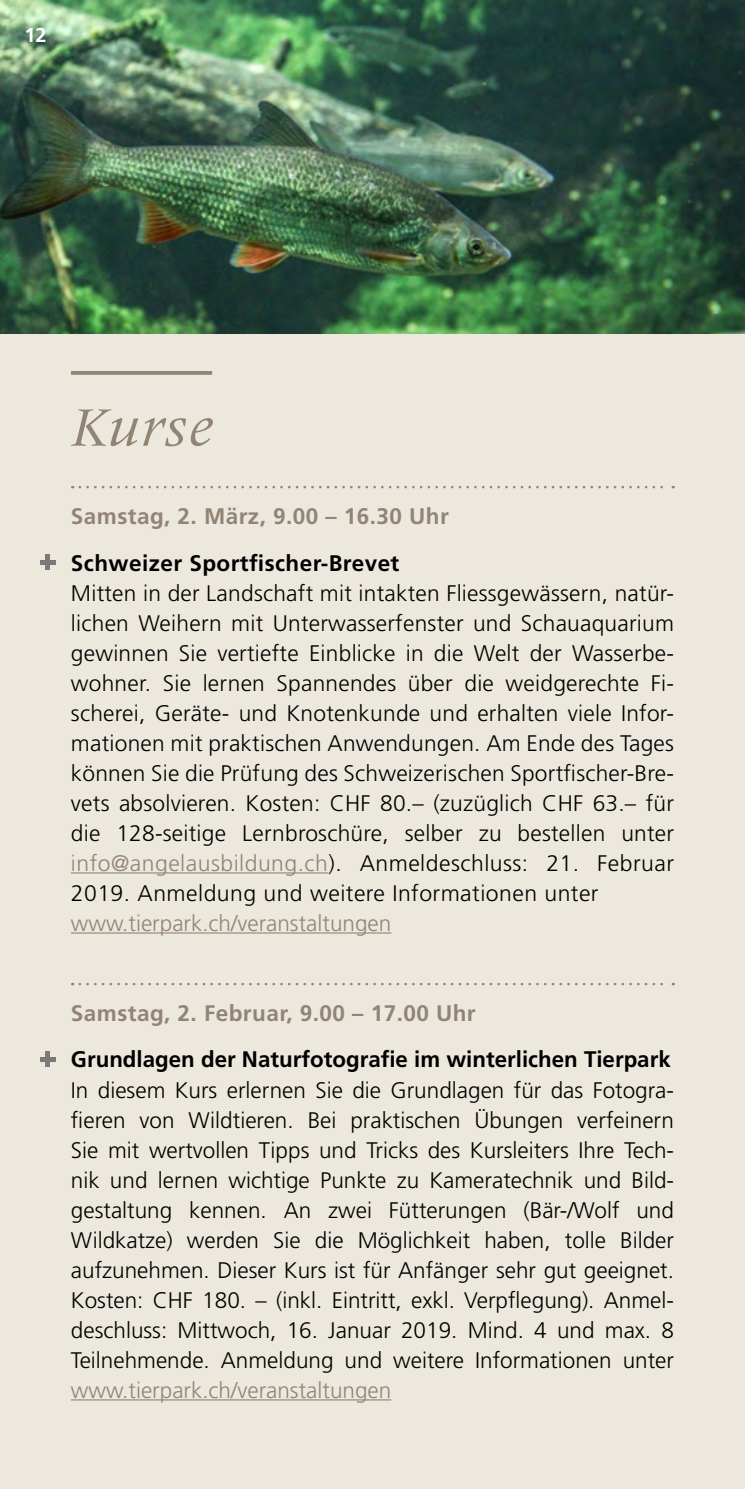
<style>
.page{position:relative;width:745px;height:1489px;background:#fff}
.page>*{position:absolute;margin:0;border:0;box-sizing:border-box;transform-origin:0 0}
.t1{font:italic 55px "Frutiger Serif LT Pro";letter-spacing:.015em;color:#928474}
.t2{font:300 22.5px/30px "Frutiger LT Std";color:#000;text-align:justify}
.t3{font:300 22.5px "Frutiger LT Std";color:#928474}
.t4{font:700 22.5px "Frutiger LT Std";letter-spacing:.02em;color:#928474}
.t5{font:700 22.5px "Frutiger LT Std";color:#000}
.t6{font:700 22.5px "Frutiger LT Std";letter-spacing:.02em;color:#000}
.t7{font:700 20px "Frutiger LT Std";color:#fff}
.s1{color:#928474}
</style>
<div class="page">
<div style="left:0;top:333px;width:744px;height:1155px;background:#ece8dd"></div>
<svg style="left:80px;top:486px;width:593px;height:2px"></svg>
<hr style="left:71px;top:872px;width:257px;height:1px;background:#928474">
<hr style="left:71px;top:932px;width:320px;height:1px;background:#928474">
<svg style="left:80px;top:982px;width:593px;height:3px"></svg>
<hr style="left:71px;top:1399px;width:320px;height:1px;background:#928474">
<svg style="left:71px;top:371px;width:141px;height:4px"></svg>
<div style="left:40px;top:559px;width:15px;height:5px;background:#7c7a79"></div>
<div style="left:45px;top:554px;width:5px;height:16px;background:#7c7a79"></div>
<div style="left:40px;top:1056px;width:16px;height:5px;background:#7c7a79"></div>
<div style="left:45px;top:1051px;width:5px;height:15px;background:#7c7a79"></div>
<hr style="left:744px;top:333px;width:1px;height:1155px;background:#ece8dd">
<img style="left:0;top:0;width:744px;height:333px">
<p class="t7" style="left:24px;top:23px;width:24px">12</p>
<h1 class="t1" style="left:71px;top:394px;width:144px">Kurse</h1>
<p class="t4" style="left:71px;top:503px;width:379px">Samstag, 2. März, 9.00 – 16.30 Uhr</p>
<p class="t6" style="left:71px;top:549px;width:330px">Schweizer Sportfischer-Brevet</p>
<p class="t2" style="left:71px;top:578px;width:604px">Mitten in der Landschaft mit intakten Fliessgewässern, natür&shy;lichen Weihern mit Unterwasserfenster und Schauaquarium gewinnen Sie vertiefte Einblicke in die Welt der Wasserbe&shy;wohner. Sie lernen Spannendes über die weidgerechte Fi&shy;scherei, Geräte- und Knotenkunde und erhalten viele Infor&shy;mationen mit praktischen Anwendungen. Am Ende des Tages können Sie die Prüfung des Schweizerischen Sportfischer-Bre&shy;vets absolvieren. Kosten: CHF 80.– (zuzüglich CHF 63.– für die 128-seitige Lernbroschüre, selber zu bestellen unter <span class="s1">info@angelausbildung.ch</span>). Anmeldeschluss: 21. Februar 2019. Anmeldung und weitere Informationen unter</p>
<p class="t3" style="left:71px;top:910px;width:322px">www.tierpark.ch/veranstaltungen</p>
<p class="t4" style="left:71px;top:999px;width:406px">Samstag, 2. Februar, 9.00 – 17.00 Uhr</p>
<p class="t5" style="left:71px;top:1046px;width:601px">Grundlagen der Naturfotografie im winterlichen Tierpark</p>
<p class="t2" style="left:71px;top:1074px;width:604px">In diesem Kurs erlernen Sie die Grundlagen für das Fotogra&shy;fieren von Wildtieren. Bei praktischen Übungen verfeinern Sie mit wertvollen Tipps und Tricks des Kursleiters Ihre Tech&shy;nik und lernen wichtige Punkte zu Kameratechnik und Bild&shy;gestaltung kennen. An zwei Fütterungen (Bär-/Wolf und Wildkatze) werden Sie die Möglichkeit haben, tolle Bilder aufzunehmen. Dieser Kurs ist für Anfänger sehr gut geeignet.<br>Kosten: CHF 180. – (inkl. Eintritt, exkl. Verpflegung). Anmel&shy;deschluss: Mittwoch, 16. Januar 2019. Mind. 4 und max. 8<br>Teilnehmende. Anmeldung und weitere Informationen unter</p>
<p class="t3" style="left:71px;top:1376px;width:322px">www.tierpark.ch/veranstaltungen</p>
</div>
